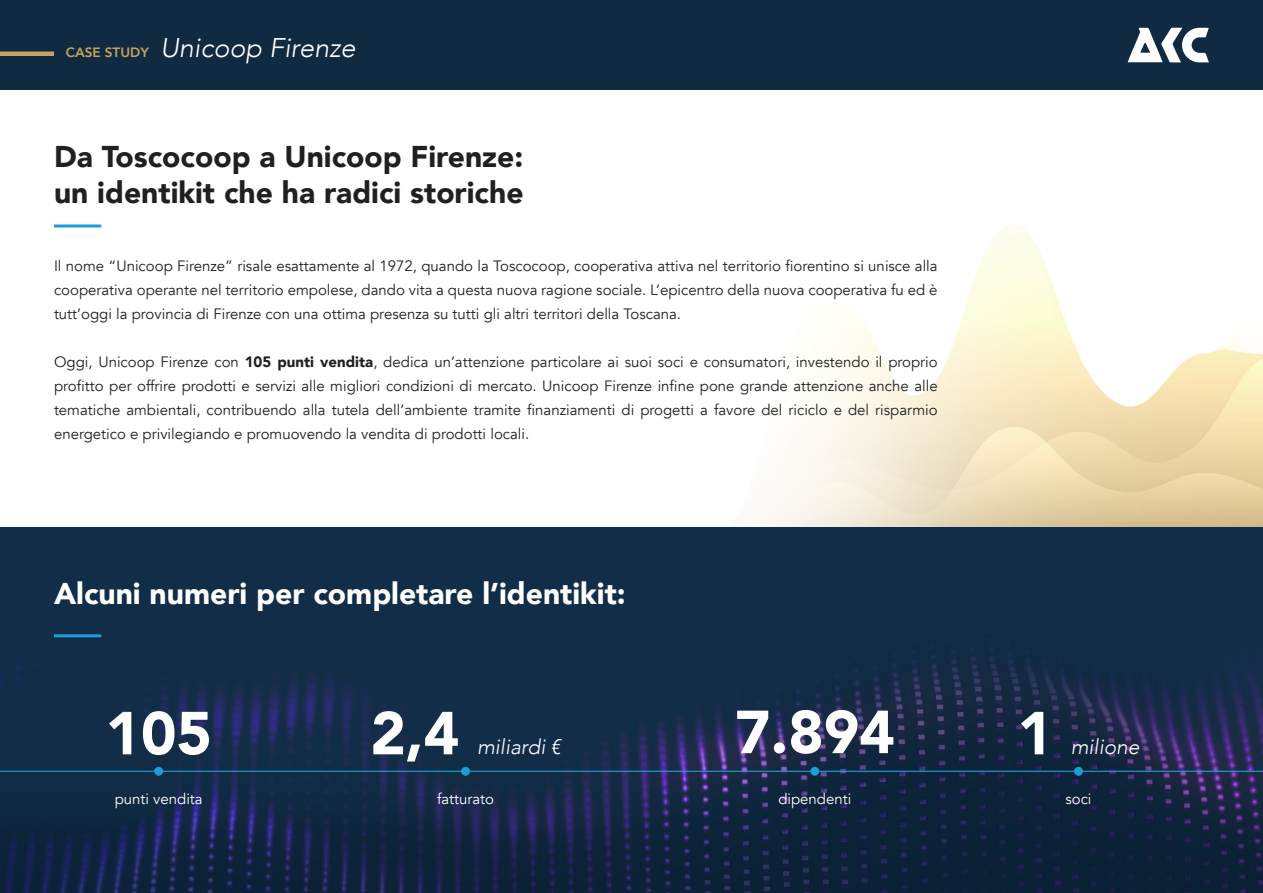
<style>
.page{position:relative;width:1263px;height:893px;background:#fff}
.page>*{position:absolute;margin:0;border:0;box-sizing:border-box;transform-origin:0 0}
.t1{font:900 60px "Avenir";color:#fff}
.t2{font:900 30px/36px "Avenir";color:#202020}
.t3{font:900 30px "Avenir";color:#fff}
.t4{font:italic 300 27px "Avenir";color:#fff}
.t5{font:italic 300 21px "Avenir";color:#fff}
.t6{font:15px/24px "Avenir";color:#202020;text-align:justify}
.t7{font:15px "Avenir";color:#fff}
.s1{font-weight:800;font-style:normal;font-size:13.5px;color:#c7a45d}
.s2{font-weight:900}
</style>
<div class="page">
<img style="left:755px;top:225px;width:508px;height:302px">
<hr style="left:54px;top:224px;width:47px;height:3px;background:#1d9dd8">
<div style="left:0;top:0;width:1263px;height:90px;background:#102a41"></div>
<svg style="left:1128px;top:28px;width:81px;height:35px"></svg>
<hr style="left:0;top:52px;width:54px;height:4px;background:#c7a45d">
<img style="left:0;top:527px;width:1263px;height:366px">
<hr style="left:0;top:771px;width:1263px;height:1px;background:#1d9dd8">
<div style="left:154px;top:767px;width:9px;height:9px;background:#1d9dd8;border-radius:50%"></div>
<div style="left:461px;top:767px;width:9px;height:9px;background:#1d9dd8;border-radius:50%"></div>
<div style="left:810px;top:767px;width:9px;height:9px;background:#1d9dd8;border-radius:50%"></div>
<hr style="left:54px;top:634px;width:47px;height:3px;background:#1d9dd8">
<div style="left:1074px;top:767px;width:9px;height:9px;background:#1d9dd8;border-radius:50%"></div>
<h3 class="t4" style="left:66px;top:32px;width:291px"><span class="s1">CASE STUDY</span> Unicoop Firenze</h3>
<h2 class="t2" style="left:54px;top:138px;width:471px">Da Toscocoop a Unicoop Firenze: un identikit che ha radici storiche</h2>
<p class="t6" style="left:54px;top:254px;width:885px">Il nome “Unicoop Firenze” risale esattamente al 1972, quando la Toscocoop, cooperativa attiva nel territorio fiorentino si unisce alla cooperativa operante nel territorio empolese, dando vita a questa nuova ragione sociale. L’epicentro della nuova cooperativa fu ed è tutt’oggi la provincia di Firenze con una ottima presenza su tutti gli altri territori della Toscana.</p>
<p class="t6" style="left:54px;top:350px;width:885px">Oggi, Unicoop Firenze con <span class="s2">105 punti vendita</span>, dedica un’attenzione particolare ai suoi soci e consumatori, investendo il proprio profitto per offrire prodotti e servizi alle migliori condizioni di mercato. Unicoop Firenze infine pone grande attenzione anche alle tematiche ambientali, contribuendo alla tutela dell’ambiente tramite finanziamenti di progetti a favore del riciclo e del risparmio energetico e privilegiando e promuovendo la vendita di prodotti locali.</p>
<h2 class="t3" style="left:54px;top:568px;width:573px">Alcuni numeri per completare l’identikit:</h2>
<h1 class="t1" style="left:105px;top:682px;width:108px">105</h1>
<p class="t7" style="left:115px;top:790px;width:90px">punti vendita</p>
<h1 class="t1" style="left:370px;top:682px;width:90px">2,4</h1>
<h3 class="t5" style="left:477px;top:735px;width:85px">miliardi €</h3>
<p class="t7" style="left:437px;top:790px;width:59px">fatturato</p>
<h1 class="t1" style="left:735px;top:681px;width:161px">7.894</h1>
<p class="t7" style="left:778px;top:790px;width:75px">dipendenti</p>
<h1 class="t1" style="left:1017px;top:682px;width:37px">1</h1>
<h3 class="t5" style="left:1071px;top:735px;width:70px">milione</h3>
<p class="t7" style="left:1065px;top:790px;width:28px">soci</p>
</div>
